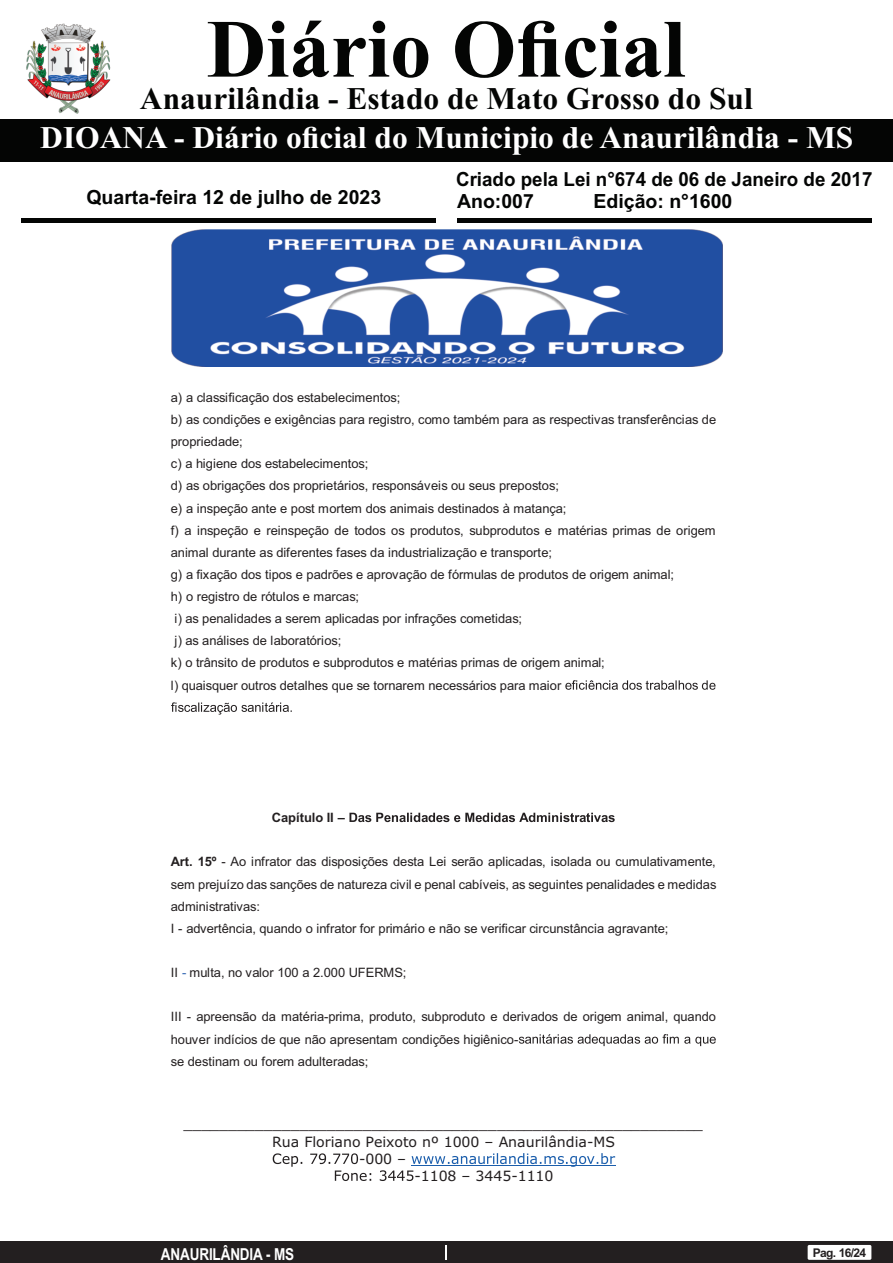
<style>
.page{position:relative;width:893px;height:1263px;background:#fff}
.page>*{position:absolute;margin:0;border:0;box-sizing:border-box;transform-origin:0 0}
.t1{font:700 82.5px "Times New Roman";color:#040504}
.t2{font:700 31.5px "Times New Roman";color:#fff}
.t3{font:700 31.5px "Times New Roman";color:#040504}
.t4{font:700 19.5px/21.8px "Arial";color:#040504;scale:.96 1}
.t5{font:700 19.5px "Arial";color:#040504}
.t6{font:700 16.5px "Arial Narrow";letter-spacing:-.01em;color:#fff}
.t7{font:14.1px "Verdana";letter-spacing:-.005em;color:#231f20}
.t8{font:12.9px/22px "Arial";letter-spacing:-.01em;color:#231f20}
.t9{font:700 12.9px "Arial";letter-spacing:-.005em;color:#231f20}
.t10{font:700 12px "Arial";letter-spacing:-.055em;color:#231f20}
.s1{font-weight:700}
.s2{color:#3a6cb5}
</style>
<div class="page">
<svg style="left:273px;top:1153px;width:342px;height:28px"></svg>
<img style="left:171px;top:229px;width:551px;height:138px">
<svg style="left:565px;top:680px;width:150px;height:10px"></svg>
<svg style="left:171px;top:702px;width:121px;height:12px"></svg>
<svg style="left:349px;top:813px;width:266px;height:9px"></svg>
<svg style="left:519px;top:1034px;width:197px;height:12px"></svg>
<div style="left:0;top:1242px;width:893px;height:21px;background:#231f20"></div>
<svg style="left:446px;top:1245px;width:1px;height:15px"></svg>
<div style="left:808px;top:1245px;width:63px;height:15px;background:#fff;border-radius:2px"></div>
<div style="left:0;top:119px;width:893px;height:42px;background:#040504"></div>
<hr style="left:21px;top:218px;width:415px;height:4px;background:#040504">
<hr style="left:457px;top:218px;width:415px;height:4px;background:#040504">
<img style="left:26px;top:23px;width:85px;height:91px">
<h1 class="t1" style="left:207px;top:21px;width:480px">Diário Oficial</h1>
<h2 class="t3" style="left:140px;top:88px;width:614px">Anaurilândia - Estado de Mato Grosso do Sul</h2>
<h2 class="t2" style="left:40px;top:126px;width:814px">DIOANA - Diário oficial do Municipio de Anaurilândia - MS</h2>
<h3 class="t5" style="left:86px;top:190px;width:296px">Quarta-feira 12 de julho de 2023</h3>
<h3 class="t4" style="left:456px;top:170px;width:435px">Criado pela Lei n°674 de 06 de Janeiro de 2017<br>Ano:007</h3>
<h3 class="t5" style="left:593px;top:193px;width:140px">Edição: n°1600</h3>
<p class="t8" style="left:171px;top:388px;width:547px">a) a classificação dos estabelecimentos;<br>b) as condições e exigências para registro, como também para as respectivas transferências de propriedade;<br>c) a higiene dos estabelecimentos;<br>d) as obrigações dos proprietários, responsáveis ou seus prepostos;<br>e) a inspeção ante e post mortem dos animais destinados à matança;<br>f) a inspeção e reinspeção de todos os produtos, subprodutos e matérias primas de origem animal durante as diferentes fases da industrialização e transporte;<br>g) a fixação dos tipos e padrões e aprovação de fórmulas de produtos de origem animal;<br>h) o registro de rótulos e marcas;<br>i) as penalidades a serem aplicadas por infrações cometidas;<br>j) as análises de laboratórios;<br>k) o trânsito de produtos e subprodutos e matérias primas de origem animal;<br>l) quaisquer outros detalhes que se tornarem necessários para maior</p>
<p class="t9" style="left:272px;top:812px;width:75px">Capítulo II –</p>
<p class="t8" style="left:171px;top:852px;width:547px"><span class="s1">Art. 15º</span> - Ao infrator das disposições desta Lei serão aplicadas, isolada ou cumulativamente, sem prejuízo das sanções de natureza civil e penal cabíveis, as seguintes penalidades e medidas administrativas:<br>I - advertência, quando o infrator for primário e não se verificar circunstância agravante;</p>
<p class="t8" style="left:171px;top:963px;width:237px">II <span class="s2">-</span> multa, no valor 100 a 2.000 UFERMS;</p>
<p class="t8" style="left:171px;top:1007px;width:547px">III - apreensão da matéria-prima, produto, subproduto e derivados de origem animal, quando houver indícios de que não apresentam condições higiênico-<br>se destinam ou forem adulteradas;</p>
<p class="t7" style="left:184px;top:1119px;width:521px">__________________________________________________________</p>
<p class="t7" style="left:272px;top:1136px;width:344px">Rua Floriano Peixoto nº 1000 – Anaurilândia-MS</p>
<p class="t7" style="left:359px;top:1153px;width:49px">-000 –</p>
<p class="t7" style="left:414px;top:1170px;width:141px">-1108 – 3445-1110</p>
<p class="t6" style="left:161px;top:1248px;width:135px">ANAURILÂNDIA - MS</p>
<p class="t10" style="left:813px;top:1248px;width:55px">Pag. 16/24</p>
</div>
